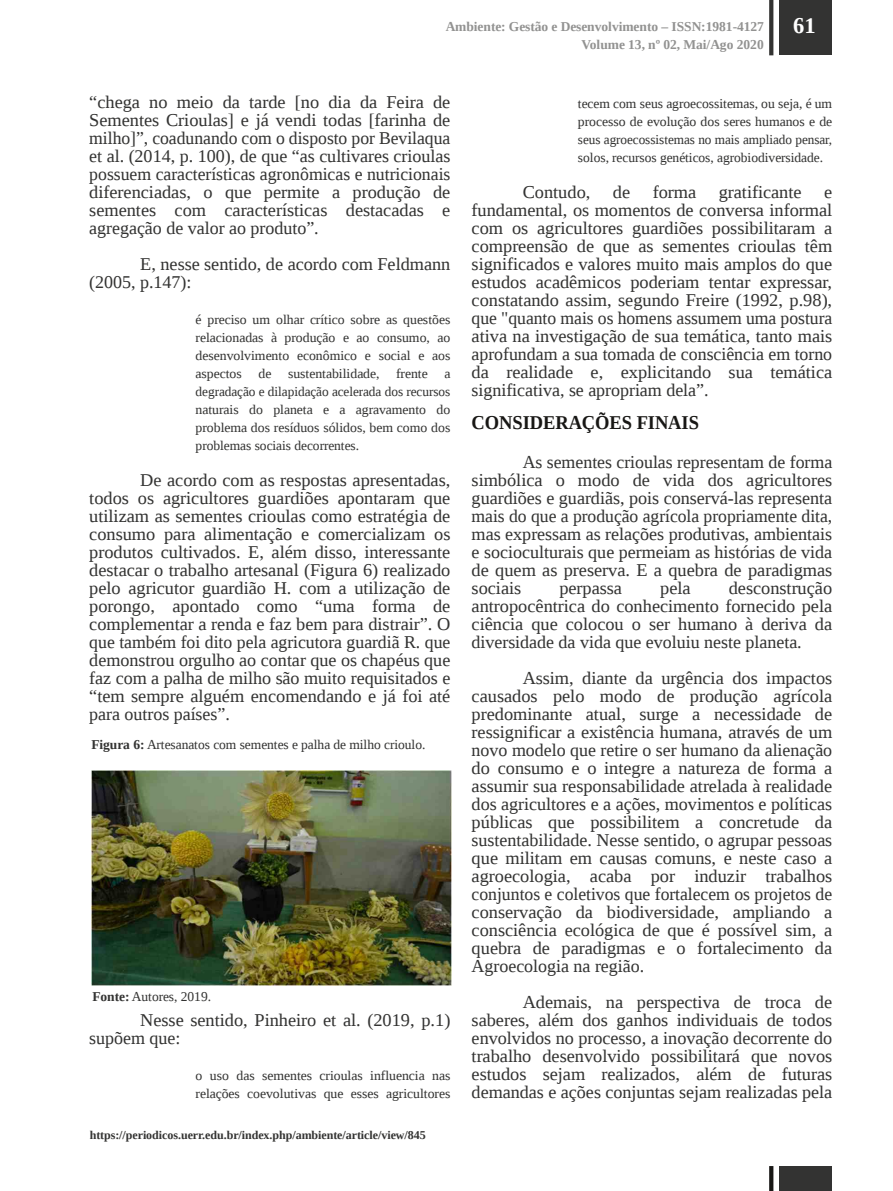
<style>
.page{position:relative;width:893px;height:1191px;background:#fff}
.page>*{position:absolute;margin:0;border:0;box-sizing:border-box;transform-origin:0 0}
.t1{font:700 22.5px "Liberation Serif";color:#fff}
.t2{font:700 19.5px "Liberation Serif";letter-spacing:-.005em;color:#181715;scale:.95 1}
.t3{font:18px/18px "Liberation Serif";color:#333332;text-align:justify}
.t4{font:13.5px/18px "Liberation Serif";color:#333332;text-align:justify}
.t5{font:700 13.5px/18px "Liberation Serif";color:#929291;text-align:right}
.t6{font:700 12px "Liberation Serif";letter-spacing:-.005em;color:#333332}
.s1{font-weight:700}
</style>
<div class="page">
<div style="left:779px;top:0;width:53px;height:55px;background:#333332"></div>
<svg style="left:769px;top:0;width:4px;height:55px"></svg>
<div style="left:779px;top:1166px;width:53px;height:25px;background:#333332"></div>
<svg style="left:769px;top:1166px;width:4px;height:25px"></svg>
<img style="left:92px;top:770px;width:359px;height:215px">
<p class="t5" style="left:446px;top:18px;width:320px">Ambiente: Gestão e Desenvolvimento – ISSN:1981-4127<br>Volume 13, nº 02, Mai/Ago 2020</p>
<p class="t1" style="left:793px;top:13px;width:24px">61</p>
<p class="t3" style="left:89px;top:93px;width:363px">“chega no meio da tarde [no dia da Feira de Sementes Crioulas] e já vendi todas [farinha de milho]”, coadunando com o disposto por Bevilaqua et al. (2014, p. 100), de que “as cultivares crioulas possuem características agronômicas e nutricionais diferenciadas, o que permite a produção de sementes com características destacadas e agregação de valor ao produto”.</p>
<p class="t3" style="left:89px;top:255px;width:363px;text-indent:51px">E, nesse sentido, de acordo com Feldmann (2005, p.147):</p>
<p class="t4" style="left:196px;top:310px;width:256px">é preciso um olhar crítico sobre as questões relacionadas à produção e ao consumo, ao desenvolvimento econômico e social e aos aspectos de sustentabilidade, frente a degradação e dilapidação acelerada dos recursos naturais do planeta e a agravamento do problema dos resíduos sólidos, bem como dos problemas sociais decorrentes.</p>
<p class="t3" style="left:89px;top:471px;width:363px;text-indent:51px">De acordo com as respostas apresentadas, todos os agricultores guardiões apontaram que utilizam as sementes crioulas como estratégia de consumo para alimentação e comercializam os produtos cultivados. E, além disso, interessante destacar o trabalho artesanal (Figura 6) realizado pelo agricutor guardião H. com a utilização de porongo, apontado como “uma forma de complementar a renda e faz bem para distrair”. O que também foi dito pela agricutora guardiã R. que demonstrou orgulho ao contar que os chapéus que faz com a palha de milho são muito requisitados e “tem sempre alguém encomendando e já foi até para outros países”.</p>
<p class="t4" style="left:91px;top:735px;width:336px"><span class="s1">Figura 6:</span> Artesanatos com sementes e palha de milho crioulo.</p>
<p class="t4" style="left:92px;top:987px;width:120px"><span class="s1">Fonte:</span> Autores, 2019.</p>
<p class="t3" style="left:89px;top:1011px;width:363px;text-indent:51px">Nesse sentido, Pinheiro et al. (2019, p.1) supõem que:</p>
<p class="t4" style="left:196px;top:1066px;width:256px">o uso das sementes crioulas influencia nas relações coevolutivas que esses agricultores</p>
<p class="t6" style="left:90px;top:1128px;width:338px">https://periodicos.uerr.edu.br/index.php/ambiente/article/view/845</p>
<p class="t4" style="left:578px;top:94px;width:256px">tecem com seus agroecossitemas, ou seja, é um processo de evolução dos seres humanos e de seus agroecossistemas no mais ampliado pensar, solos, recursos genéticos, agrobiodiversidade.</p>
<p class="t3" style="left:472px;top:183px;width:362px;text-indent:51px">Contudo, de forma gratificante e fundamental, os momentos de conversa informal com os agricultores guardiões possibilitaram a compreensão de que as sementes crioulas têm significados e valores muito mais amplos do que estudos acadêmicos poderiam tentar expressar, constatando assim, segundo Freire (1992, p.98), que "quanto mais os homens assumem uma postura ativa na investigação de sua temática, tanto mais aprofundam a sua tomada de consciência em torno da realidade e, explicitando sua temática significativa, se apropriam dela”.</p>
<p class="t2" style="left:472px;top:412px;width:241px">CONSIDERAÇÕES FINAIS</p>
<p class="t3" style="left:472px;top:453px;width:362px;text-indent:51px">As sementes crioulas representam de forma simbólica o modo de vida dos agricultores guardiões e guardiãs, pois conservá-las representa mais do que a produção agrícola propriamente dita, mas expressam as relações produtivas, ambientais e socioculturais que permeiam as histórias de vida de quem as preserva. E a quebra de paradigmas sociais</p>
<p class="t3" style="left:472px;top:579px;width:362px;text-indent:257px">desconstrução antropocêntrica do conhecimento fornecido pela ciência que colocou o ser humano à deriva da diversidade da vida que evoluiu neste planeta.</p>
<p class="t3" style="left:472px;top:669px;width:362px;text-indent:51px">Assim, diante da urgência dos impactos causados pelo modo de produção agrícola predominante atual, surge a necessidade de ressignificar a existência humana, através de um novo modelo que retire o ser humano da alienação do consumo e o integre a natureza de forma a assumir sua responsabilidade atrelada à realidade dos agricultores e a ações, movimentos e políticas públicas que possibilitem a concretude da sustentabilidade. Nesse sentido, o agrupar pessoas que militam em causas comuns, e neste caso a agroecologia, acaba por induzir trabalhos conjuntos e coletivos que fortalecem os projetos de conservação da biodiversidade, ampliando a consciência ecológica de que é possível sim, a quebra de paradigmas e o fortalecimento da Agroecologia na região.</p>
<p class="t3" style="left:472px;top:993px;width:362px;text-indent:51px">Ademais, na perspectiva de troca de saberes, além dos ganhos individuais de todos envolvidos no processo, a inovação decorrente do trabalho desenvolvido possibilitará que novos estudos sejam realizados, além de futuras demandas e ações conjuntas sejam realizadas pela</p>
<p class="t3" style="left:559px;top:579px;width:64px">perpassa</p>
<p class="t3" style="left:660px;top:579px;width:32px">pela</p>
</div>
